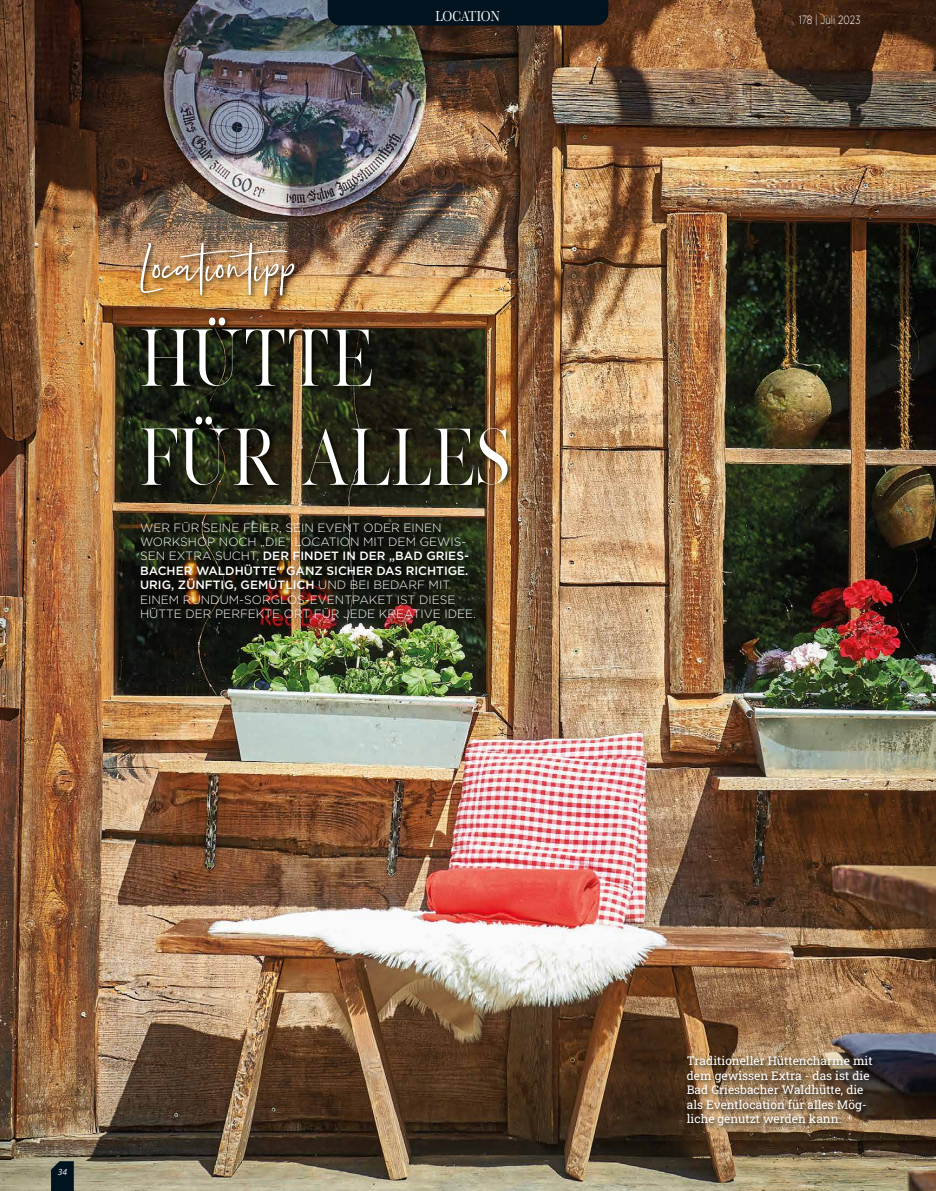
<style>
.page{position:relative;width:936px;height:1191px;background:#fff}
.page>*{position:absolute;margin:0;border:0;box-sizing:border-box;transform-origin:0 0}
.t1{font:70.2px/99px "Silver South Serif";color:#fff;scale:.8 1}
.t2{font:63.15px "Silver South Script";color:#fff}
.t3{font:15px "Baskerville";color:#fff;scale:.8 1}
.t4{font:300 12px/14.4px "Gotham";color:#fff}
.t5{font:12px/14.4px "Roboto Slab";color:#fff}
.t6{font:300 12px "Gotham";color:#fff;scale:.75 1}
.t7{font:italic 8.4px "Open Sans";color:#fff}
.s1{font-weight:500}
</style>
<div class="page">
<img style="left:0;top:0;width:935px;height:1191px">
<svg style="left:51px;top:1161px;width:23px;height:30px"></svg>
<div style="left:327px;top:0;width:281px;height:26px;background:#00131e"></div>
<img style="left:138px;top:240px;width:376px;height:252px">
<img style="left:135px;top:516px;width:349px;height:112px">
<img style="left:685px;top:1053px;width:193px;height:78px">
<p class="t3" style="left:435px;top:7px;width:82px">LOCATION</p>
<p class="t6" style="left:798px;top:13px;width:84px">178 | Juli 2023</p>
<h2 class="t2" style="left:140px;top:229px;width:168px">Locationtipp</h2>
<h1 class="t1" style="left:140px;top:310px;width:463px">HÜTTE<br>FÜR ALLES</h1>
<p class="t4" style="left:140px;top:520px;width:337px">WER FÜR SEINE FEIER, SEIN EVENT ODER EINEN WORKSHOP NOCH „DIE“ LOCATION MIT DEM GEWIS-SEN EXTRA SUCHT, <span class="s1">DER FINDET IN DER „BAD GRIES-BACHER WALDHÜTTE“ GANZ SICHER DAS RICHTIGE.<br>URIG, ZÜNFTIG, GEMÜTLICH</span> UND BEI BEDARF MIT EINEM RUNDUM-SORGLOS-EVENTPAKET IST DIESE HÜTTE DER PERFEKTE ORT FÜR JEDE KREATIVE IDEE.</p>
<p class="t7" style="left:58px;top:1166px;width:11px">34</p>
<p class="t5" style="left:686px;top:1053px;width:187px">Traditioneller Hüttencharme mit dem gewissen Extra - das ist die<br>Bad Griesbacher Waldhütte, die als Eventlocation für alles Mög&shy;liche genutzt werden kann.</p>
</div>
